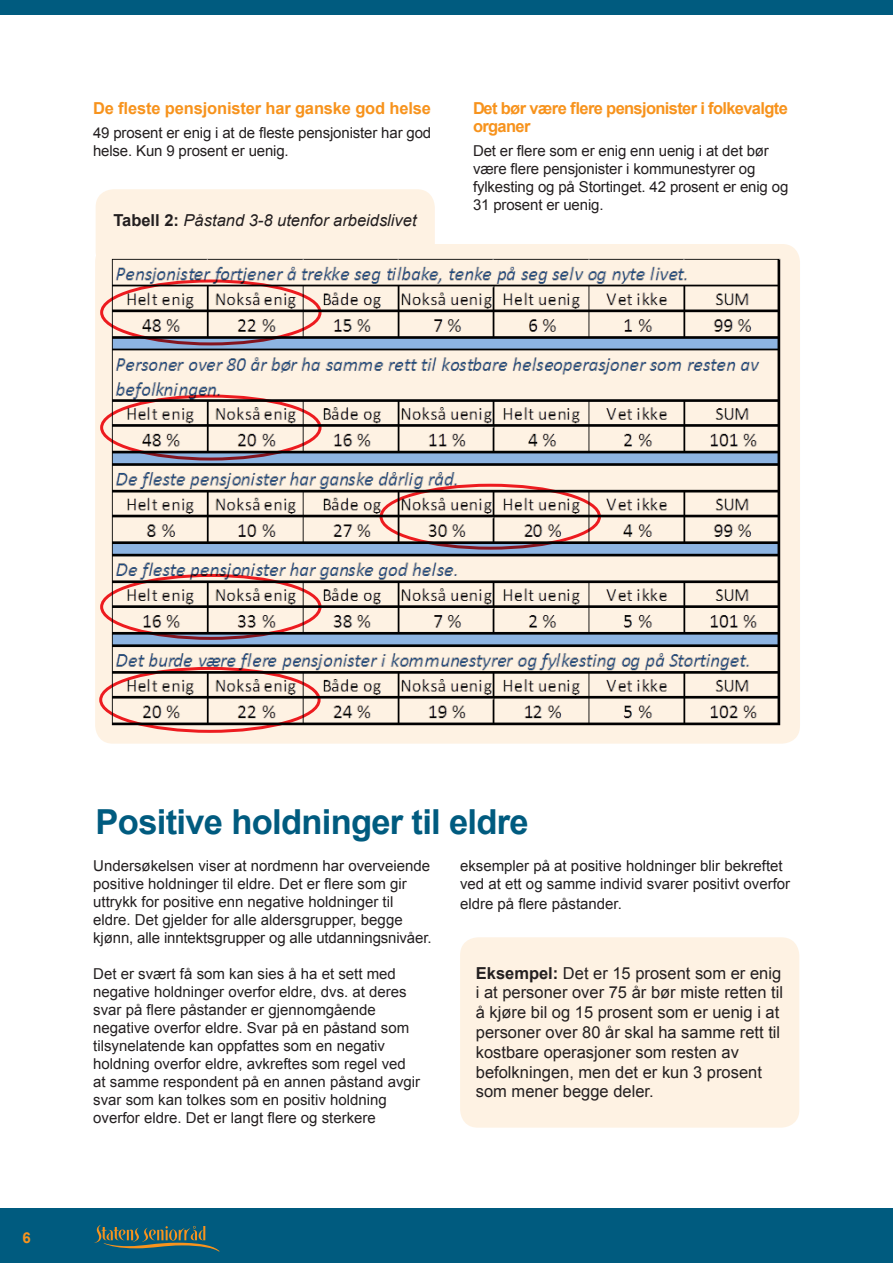
<style>
.page{position:relative;width:893px;height:1263px;background:#fff}
.page>*{position:absolute;margin:0;border:0;box-sizing:border-box;transform-origin:0 0}
.t1{font:700 34.5px "Arial";letter-spacing:-.02em;color:#005b7f}
.t2{font:16.5px/19.8px "Arial";color:#231f20}
.t3{font:700 16.5px "Arial";letter-spacing:-.04em;color:#f7931d}
.t4{font:italic 16.5px "Arial";color:#231f20}
.t5{font:700 16.5px "Arial";letter-spacing:-.01em;color:#f7931d}
.t6{font:15px/18px "Arial";color:#231f20}
.t7{font:700 15px "Arial";color:#f7931d}
.s1{font-weight:700;font-style:normal}
.s2{font-weight:700}
</style>
<div class="page">
<div style="left:96px;top:189px;width:339px;height:81px;background:#fef2e3;border-radius:18px"></div>
<div style="left:0;top:0;width:893px;height:14px;background:#005b7f"></div>
<div style="left:95px;top:244px;width:705px;height:500px;background:#fef2e3;border-radius:18px"></div>
<img style="left:111px;top:258px;width:670px;height:468px">
<div style="left:460px;top:937px;width:339px;height:191px;background:#fef2e3;border-radius:18px"></div>
<div style="left:100px;top:279px;width:222px;height:66px;border:3px solid #ee1d23;border-radius:50%"></div>
<div style="left:100px;top:395px;width:222px;height:65px;border:3px solid #ee1d23;border-radius:50%"></div>
<div style="left:100px;top:574px;width:222px;height:66px;border:3px solid #ee1d23;border-radius:50%"></div>
<div style="left:99px;top:667px;width:222px;height:66px;border:3px solid #ee1d23;border-radius:50%"></div>
<div style="left:380px;top:484px;width:221px;height:66px;border:3px solid #ee1d23;border-radius:50%"></div>
<div style="left:0;top:1209px;width:893px;height:54px;background:#005b7f"></div>
<svg style="left:94px;top:1225px;width:126px;height:26px"></svg>
<p class="t5" style="left:93px;top:97px;width:340px">De fleste pensjonister har ganske god helse</p>
<p class="t6" style="left:93px;top:124px;width:340px">49 prosent er enig i at de fleste pensjonister har god helse. Kun 9 prosent er uenig.</p>
<p class="t4" style="left:113px;top:209px;width:305px"><span class="s1">Tabell 2:</span> Påstand 3-8 utenfor arbeidslivet</p>
<p class="t3" style="left:473px;top:97px;width:316px">Det bør være flere pensjonister i folkevalgte</p>
<p class="t3" style="left:473px;top:115px;width:59px">organer</p>
<p class="t6" style="left:473px;top:142px;width:317px">Det er flere som er enig enn uenig i at det bør være flere pensjonister i kommunestyrer og fylkesting og på Stortinget. 42 prosent er enig og 31 prosent er uenig.</p>
<p class="t7" style="left:22px;top:1227px;width:10px">6</p>
<p class="t1" style="left:96px;top:798px;width:435px">Positive holdninger til eldre</p>
<p class="t6" style="left:93px;top:857px;width:338px">Undersøkelsen viser at nordmenn har overveiende positive holdninger til eldre. Det er flere som gir</p>
<p class="t6" style="left:93px;top:893px;width:340px">uttrykk for positive enn negative holdninger til eldre. Det gjelder for alle aldersgrupper, begge kjønn, alle inntektsgrupper og alle utdanningsnivåer.</p>
<p class="t6" style="left:93px;top:965px;width:315px">Det er svært få som kan sies å ha et sett med negative holdninger overfor eldre, dvs. at deres svar på flere påstander er gjennomgående</p>
<p class="t6" style="left:93px;top:1019px;width:328px">negative overfor eldre. Svar på en påstand som tilsynelatende kan oppfattes som en negativ holdning overfor eldre, avkreftes som regel ved at samme respondent på en annen påstand avgir svar som kan tolkes som en positiv holdning</p>
<p class="t6" style="left:93px;top:1109px;width:284px">overfor eldre. Det er langt flere og sterkere</p>
<p class="t6" style="left:460px;top:857px;width:332px">eksempler på at positive holdninger blir bekreftet ved at ett og samme individ svarer positivt overfor</p>
<p class="t6" style="left:460px;top:895px;width:163px">eldre på flere påstander.</p>
<p class="t2" style="left:476px;top:963px;width:309px"><span class="s2">Eksempel:</span> Det er 15 prosent som er enig i at personer over 75 år bør miste retten til å kjøre bil og 15 prosent som er uenig i at personer over 80 år skal ha samme rett til kostbare operasjoner som resten av</p>
<p class="t2" style="left:476px;top:1062px;width:288px">befolkningen, men det er kun 3 prosent som mener begge deler.</p>
</div>
